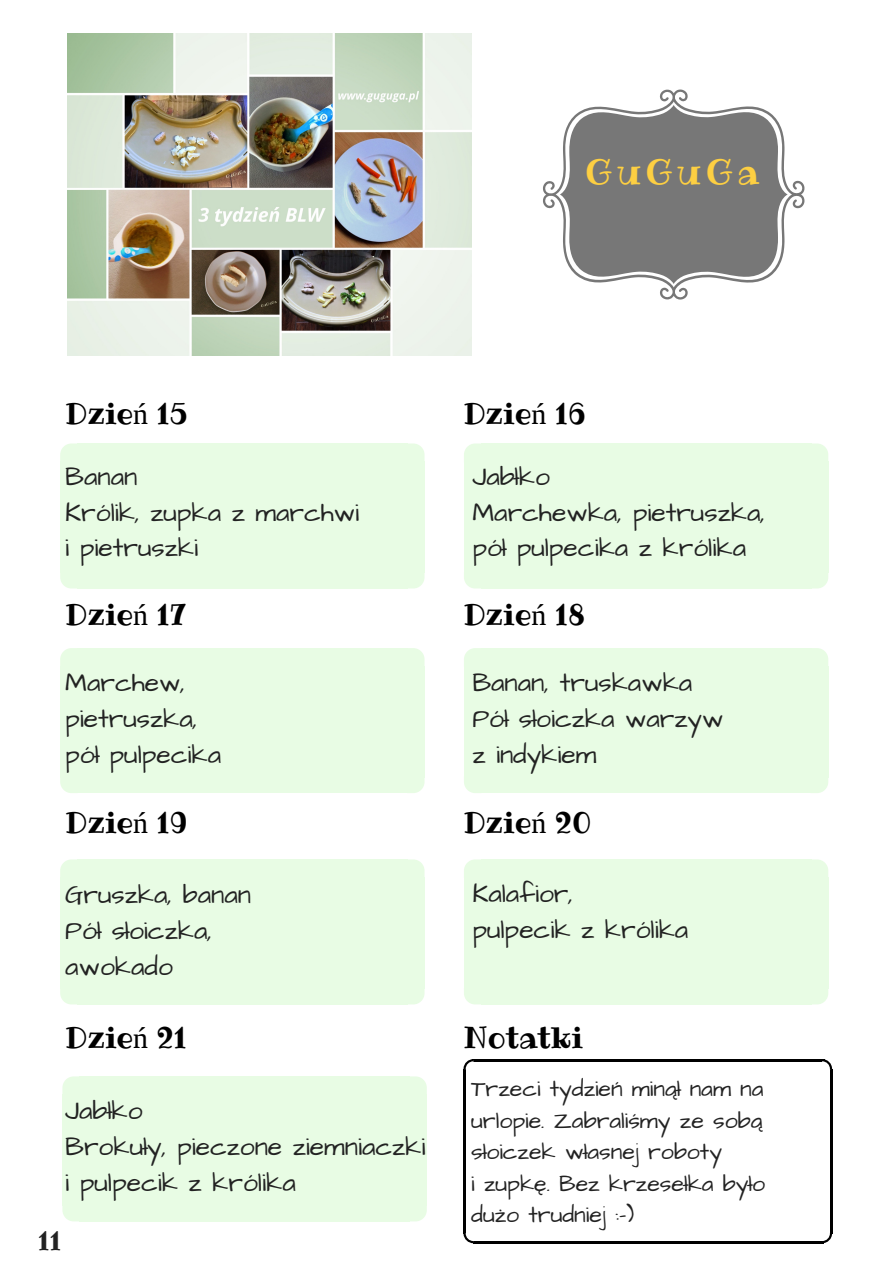
<style>
.page{position:relative;width:893px;height:1263px;background:#fff}
.page>*{position:absolute;margin:0;border:0;box-sizing:border-box;transform-origin:0 0}
.t1{font:34.65px "Ribeye";letter-spacing:.13em;color:#fdcf42}
.t2{font:29.7px "Ribeye";color:#000}
.t3{font:26.4px/36px "Architects Daughter";color:#222}
.t4{font:26.4px "Ribeye";color:#222}
.t5{font:23.1px/31.5px "Architects Daughter";color:#222}
.s1{font-family:"Liberation Serif"}
</style>
<div class="page">
<svg style="left:407px;top:443px;width:17px;height:18px"></svg>
<div style="left:407px;top:461px;width:17px;height:112px;background:#e8fce4"></div>
<div style="left:69px;top:456px;width:354px;height:122px;background:#e8fce4"></div>
<div style="left:77px;top:443px;width:330px;height:19px;background:#e8fce4"></div>
<svg style="left:60px;top:443px;width:17px;height:18px"></svg>
<div style="left:60px;top:461px;width:18px;height:112px;background:#e8fce4"></div>
<div style="left:77px;top:572px;width:330px;height:16px;background:#e8fce4"></div>
<svg style="left:60px;top:573px;width:17px;height:15px"></svg>
<svg style="left:407px;top:573px;width:17px;height:15px"></svg>
<svg style="left:811px;top:443px;width:17px;height:18px"></svg>
<div style="left:810px;top:461px;width:18px;height:112px;background:#e8fce4"></div>
<div style="left:473px;top:456px;width:353px;height:122px;background:#e8fce4"></div>
<div style="left:481px;top:443px;width:330px;height:19px;background:#e8fce4"></div>
<svg style="left:464px;top:443px;width:17px;height:18px"></svg>
<div style="left:464px;top:461px;width:17px;height:112px;background:#e8fce4"></div>
<div style="left:481px;top:572px;width:330px;height:16px;background:#e8fce4"></div>
<svg style="left:464px;top:573px;width:17px;height:15px"></svg>
<svg style="left:811px;top:573px;width:17px;height:15px"></svg>
<svg style="left:407px;top:648px;width:17px;height:18px"></svg>
<div style="left:407px;top:666px;width:17px;height:111px;background:#e8fce4"></div>
<div style="left:69px;top:661px;width:354px;height:121px;background:#e8fce4"></div>
<div style="left:77px;top:648px;width:330px;height:19px;background:#e8fce4"></div>
<svg style="left:60px;top:648px;width:17px;height:18px"></svg>
<div style="left:60px;top:666px;width:18px;height:111px;background:#e8fce4"></div>
<div style="left:77px;top:777px;width:330px;height:16px;background:#e8fce4"></div>
<svg style="left:60px;top:777px;width:17px;height:16px"></svg>
<svg style="left:407px;top:777px;width:17px;height:16px"></svg>
<svg style="left:811px;top:648px;width:17px;height:18px"></svg>
<div style="left:810px;top:666px;width:18px;height:111px;background:#e8fce4"></div>
<div style="left:473px;top:661px;width:353px;height:121px;background:#e8fce4"></div>
<div style="left:481px;top:648px;width:330px;height:19px;background:#e8fce4"></div>
<svg style="left:464px;top:648px;width:17px;height:18px"></svg>
<div style="left:464px;top:666px;width:17px;height:111px;background:#e8fce4"></div>
<div style="left:481px;top:777px;width:330px;height:16px;background:#e8fce4"></div>
<svg style="left:464px;top:777px;width:17px;height:16px"></svg>
<svg style="left:811px;top:777px;width:17px;height:16px"></svg>
<svg style="left:407px;top:859px;width:17px;height:18px"></svg>
<div style="left:407px;top:877px;width:17px;height:112px;background:#e8fce4"></div>
<div style="left:69px;top:872px;width:354px;height:122px;background:#e8fce4"></div>
<div style="left:77px;top:859px;width:330px;height:19px;background:#e8fce4"></div>
<svg style="left:60px;top:859px;width:17px;height:18px"></svg>
<div style="left:60px;top:877px;width:18px;height:112px;background:#e8fce4"></div>
<div style="left:77px;top:988px;width:330px;height:16px;background:#e8fce4"></div>
<svg style="left:60px;top:989px;width:17px;height:15px"></svg>
<svg style="left:407px;top:989px;width:17px;height:15px"></svg>
<svg style="left:811px;top:859px;width:17px;height:18px"></svg>
<div style="left:810px;top:877px;width:18px;height:112px;background:#e8fce4"></div>
<div style="left:473px;top:872px;width:353px;height:122px;background:#e8fce4"></div>
<div style="left:481px;top:859px;width:330px;height:19px;background:#e8fce4"></div>
<svg style="left:464px;top:859px;width:17px;height:18px"></svg>
<div style="left:464px;top:877px;width:17px;height:112px;background:#e8fce4"></div>
<div style="left:481px;top:988px;width:330px;height:16px;background:#e8fce4"></div>
<svg style="left:464px;top:989px;width:17px;height:15px"></svg>
<svg style="left:811px;top:989px;width:17px;height:15px"></svg>
<svg style="left:410px;top:1076px;width:17px;height:18px"></svg>
<div style="left:409px;top:1094px;width:18px;height:112px;background:#e8fce4"></div>
<div style="left:72px;top:1089px;width:353px;height:122px;background:#e8fce4"></div>
<div style="left:79px;top:1076px;width:331px;height:19px;background:#e8fce4"></div>
<svg style="left:62px;top:1076px;width:17px;height:18px"></svg>
<div style="left:62px;top:1094px;width:18px;height:112px;background:#e8fce4"></div>
<div style="left:79px;top:1205px;width:331px;height:16px;background:#e8fce4"></div>
<svg style="left:62px;top:1206px;width:17px;height:15px"></svg>
<svg style="left:410px;top:1206px;width:17px;height:15px"></svg>
<hr style="left:473px;top:1241px;width:350px;height:2px;background:#000">
<hr style="left:463px;top:1069px;width:2px;height:165px;background:#000">
<hr style="left:829px;top:1069px;width:3px;height:165px;background:#000">
<svg style="left:823px;top:1233px;width:9px;height:10px"></svg>
<svg style="left:463px;top:1233px;width:10px;height:10px"></svg>
<hr style="left:472px;top:1059px;width:352px;height:2px;background:#000">
<svg style="left:821px;top:1059px;width:11px;height:10px"></svg>
<svg style="left:463px;top:1059px;width:10px;height:10px"></svg>
<svg style="left:543px;top:89px;width:261px;height:211px"></svg>
<svg style="left:560px;top:105px;width:227px;height:179px;background:#8b8b8b"></svg>
<img style="left:67px;top:34px;width:404px;height:321px">
<h1 class="t1" style="left:585px;top:148px;width:175px">GuGuGa</h1>
<p class="t2" style="left:65px;top:393px;width:124px">Dzie<span class="s1">ń</span> 15</p>
<p class="t2" style="left:463px;top:393px;width:124px">Dzie<span class="s1">ń</span> 16</p>
<p class="t3" style="left:65px;top:459px;width:295px">Banan<br>Królik, zupka z marchwi i pietruszki</p>
<p class="t3" style="left:472px;top:459px;width:294px">Jabłko<br>Marchewka, pietruszka, pół pulpecika z królika</p>
<p class="t2" style="left:65px;top:594px;width:122px">Dzie<span class="s1">ń</span> 17</p>
<p class="t2" style="left:463px;top:594px;width:123px">Dzie<span class="s1">ń</span> 18</p>
<p class="t3" style="left:65px;top:666px;width:157px">Marchew, pietruszka, pół pulpecika</p>
<p class="t3" style="left:472px;top:666px;width:253px">Banan, truskawka<br>Pół słoiczka warzyw z indykiem</p>
<p class="t2" style="left:65px;top:802px;width:124px">Dzie<span class="s1">ń</span> 19</p>
<p class="t2" style="left:463px;top:802px;width:129px">Dzie<span class="s1">ń</span> 20</p>
<p class="t3" style="left:65px;top:877px;width:187px">Gruszka, banan<br>Pół słoiczka, awokado</p>
<p class="t3" style="left:472px;top:876px;width:217px">Kalafior,<br>pulpecik z królika</p>
<p class="t2" style="left:65px;top:1017px;width:123px">Dzie<span class="s1">ń</span> 21</p>
<p class="t2" style="left:463px;top:1017px;width:121px">Notatki</p>
<p class="t3" style="left:65px;top:1093px;width:362px">Jabłko<br>Brokuły, pieczone ziemniaczki i pulpecik z królika</p>
<p class="t4" style="left:38px;top:1222px;width:24px">11</p>
<p class="t5" style="left:471px;top:1073px;width:295px">Trzeci tydzień minął nam na urlopie. Zabraliśmy ze sobą słoiczek własnej roboty<br>i zupkę. Bez krzesełka było dużo trudniej :-)</p>
</div>
